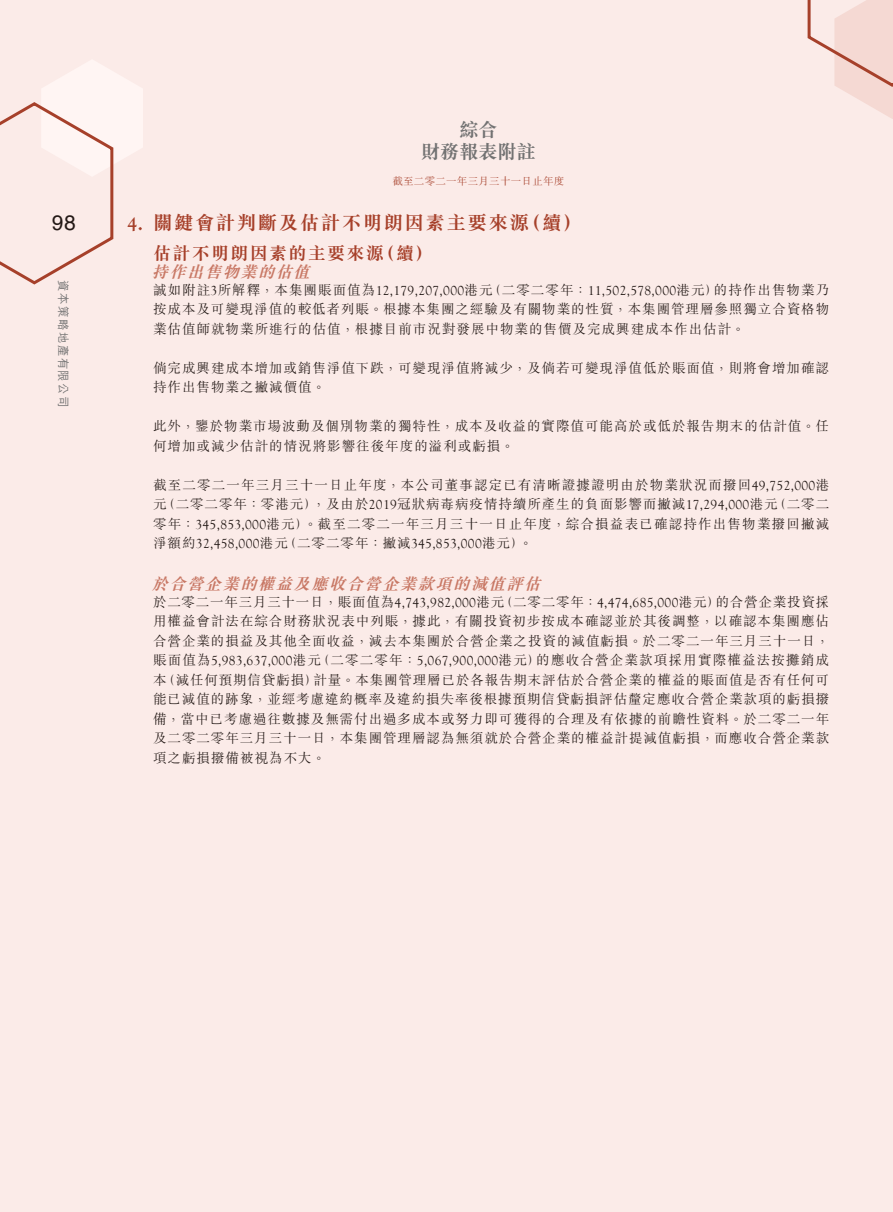
<style>
.page{position:relative;width:893px;height:1212px;background:#fbebe8}
.page>*{position:absolute;margin:0;border:0;box-sizing:border-box;transform-origin:0 0}
.t1{font:21px "Helvetica LT Std";color:#231916}
._01_H1{font:700 19.5px "M Sung HK";letter-spacing:.075em;color:#a6402a}
.t2{font:700 19.5px/22.5px "M Sung HK";letter-spacing:-.015em;color:#727272;text-align:center}
._02_H2{font:700 18px "M Sung HK";letter-spacing:.075em;color:#a6402a}
._03_H3{font:italic 700 16.5px "M Sung HK";color:#c87865}
._00_txt{font:300 13.5px/19.5px "M Sung HK";letter-spacing:.075em;color:#231916;text-align:justify}
.t3{font:500 12px "M Hei HK";letter-spacing:.13em;color:#727272;scale:.95 1}
.t4{font:300 10.5px "M Sung HK";letter-spacing:.025em;color:#a6402a}
.s1{font-family:"Goudy Old Style T"}
.s2{font-family:"Goudy Old Style T";font-weight:400}
</style>
<div class="page">
<svg style="left:0;top:60px;width:143px;height:225px"></svg>
<svg style="left:807px;top:0;width:86px;height:119px"></svg>
<h1 class="t1" style="left:52px;top:210px;width:25px">98</h1>
<p class="t3" style="left:72px;top:280px;width:135px;rotate:90deg">資本策略地產有限公司</p>
<h2 class="t2" style="left:421px;top:117px;width:117px">綜合<br>財務報表附註</h2>
<p class="t4" style="left:392px;top:173px;width:173px">截至二零二一年三月三十一日止年度</p>
<p class="_01_H1" style="left:128px;top:209px;width:456px"><span class="s1">4.</span> 關鍵會計判斷及估計不明朗因素主要來源（續）</p>
<p class="_02_H2" style="left:153px;top:241px;width:281px">估計不明朗因素的主要來源（續）</p>
<p class="_03_H3" style="left:151px;top:260px;width:166px">持作出售物業的估值</p>
<p class="_00_txt" style="left:153px;top:279px;width:678px">誠如附註<span class="s2">3</span>所解釋，本集團賬面值為<span class="s2">12,179,207,000</span>港元（二零二零年：<span class="s2">11,502,578,000</span>港元）的持作出售物業乃按成本及可變現淨值的較低者列賬。根據本集團之經驗及有關物業的性質，本集團管理層參照獨立合資格物業估值師就物業所進行的估值，根據目前市況對發展中物業的售價及完成興建成本作出估計。</p>
<p class="_00_txt" style="left:153px;top:357px;width:677px">倘完成興建成本增加或銷售淨值下跌，可變現淨值將減少，及倘若可變現淨值低於賬面值，則將會增加確認持作出售物業之撇減價值。</p>
<p class="_00_txt" style="left:153px;top:416px;width:677px">此外，鑒於物業市場波動及個別物業的獨特性，成本及收益的實際值可能高於或低於報告期末的估計值。任何增加或減少估計的情況將影響往後年度的溢利或虧損。</p>
<p class="_00_txt" style="left:153px;top:474px;width:678px">截至二零二一年三月三十一日止年度，本公司董事認定已有清晰證據證明由於物業狀況而撥回<span class="s2">49,752,000</span>港元（二零二零年：零港元），及由於<span class="s2">2019</span>冠狀病毒病疫情持續所產生的負面影響而撇減<span class="s2">17,294,000</span>港元（二零二零年：<span class="s2">345,853,000</span>港元）。截至二零二一年三月三十一日止年度，綜合損益表已確認持作出售物業撥回撇減淨額約<span class="s2">32,458,000</span>港元（二零二零年：撇減<span class="s2">345,853,000</span>港元）。</p>
<p class="_03_H3" style="left:151px;top:572px;width:396px">於合營企業的權益及應收合營企業款項的減值評估</p>
<p class="_00_txt" style="left:153px;top:591px;width:678px">於二零二一年三月三十一日，賬面值為<span class="s2">4,743,982,000</span>港元（二零二零年：<span class="s2">4,474,685,000</span>港元）的合營企業投資採用權益會計法在綜合財務狀況表中列賬，據此，有關投資初步按成本確認並於其後調整，以確認本集團應佔合營企業的損益及其他全面收益，減去本集團於合營企業之投資的減值虧損。於二零二一年三月三十一日，賬面值為<span class="s2">5,983,637,000</span>港元（二零二零年：<span class="s2">5,067,900,000</span>港元）的應收合營企業款項採用實際權益法按攤銷成本（減任何預期信貸虧損）計量。本集團管理層已於各報告期末評估於合營企業的權益的賬面值是否有任何可能已減值的跡象，並經考慮違約概率及違約損失率後根據預期信貸虧損評估釐定應收合營企業款項的虧損撥備，當中已考慮過往數據及無需付出過多成本或努力即可獲得的合理及有依據的前瞻性資料。於二零二一年及二零二零年三月三十一日，本集團管理層認為無須就於合營企業的權益計提減值虧損，而應收合營企業款項之虧損撥備被視為不大。</p>
</div>
